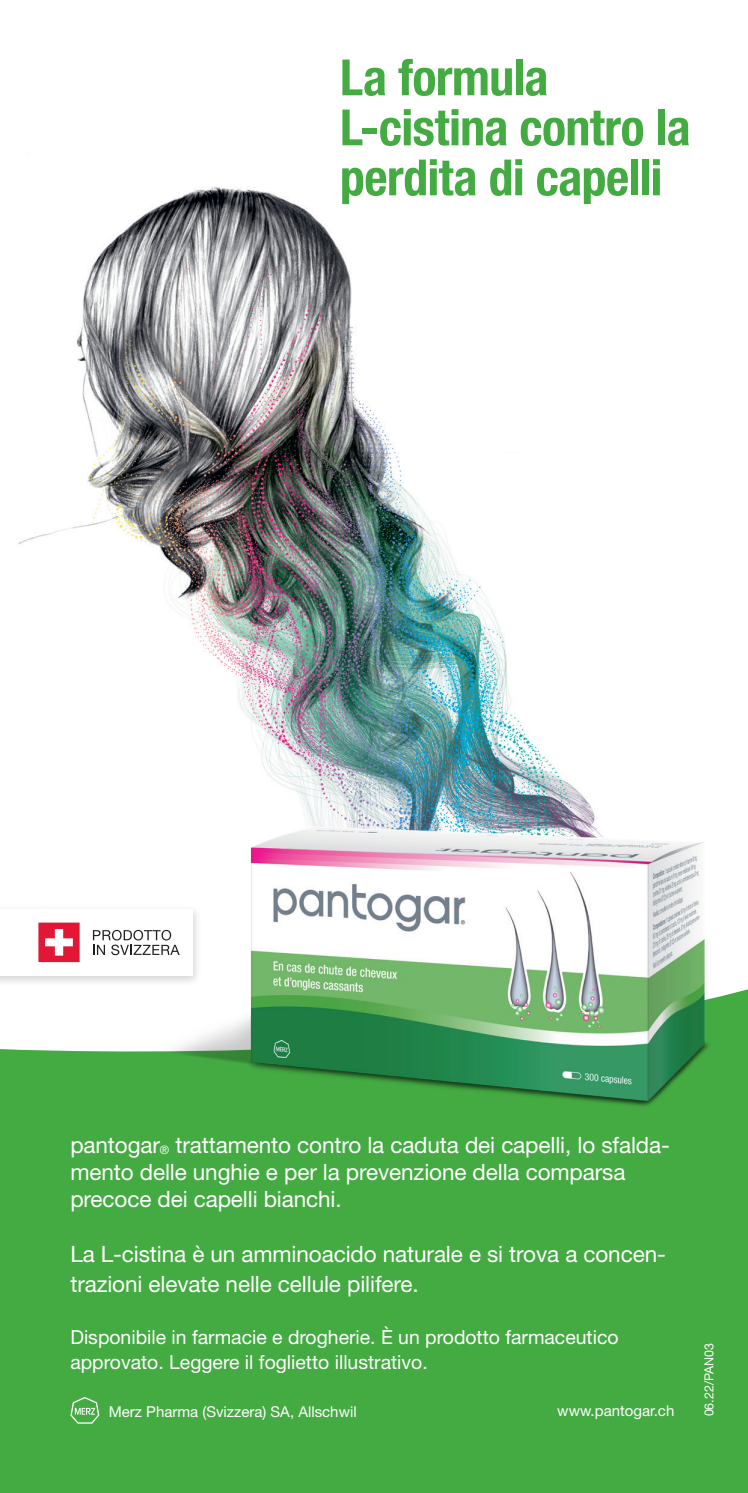
<style>
.page{position:relative;width:748px;height:1493px;background:#fff}
.page>*{position:absolute;margin:0;border:0;box-sizing:border-box;transform-origin:0 0}
.t1{font:700 condensed 50px/50px "Helvetica Neue LT";letter-spacing:-.015em;color:#44aa42}
.t2{font:22.5px/27px "Helvetica Neue LT";letter-spacing:-.005em;color:#fff}
.t3{font:19.5px/24.2px "Helvetica Neue LT";color:#fff}
.t4{font:15px "Helvetica Neue LT";color:#fff}
.t5{font:12.5px "Helvetica Neue LT";color:#fff}
.s1{font-size:11.75px}
</style>
<div class="page">
<img style="left:18px;top:187px;width:531px;height:576px">
<div style="left:0;top:1049px;width:747px;height:444px;background:#44aa42"></div>
<svg style="left:70px;top:1397px;width:29px;height:26px"></svg>
<img style="left:156px;top:763px;width:591px;height:358px">
<div style="left:0;top:904px;width:202px;height:83px;background:#231f20;opacity:.2"></div>
<div style="left:0;top:909px;width:193px;height:67px;background:#fff"></div>
<svg style="left:38px;top:922px;width:42px;height:40px"></svg>
<svg style="left:93px;top:930px;width:86px;height:25px"></svg>
<svg style="left:742px;top:1486px;width:6px;height:7px"></svg>
<h1 class="t1" style="left:340px;top:52px;width:352px">La formula<br>L-cistina contro la perdita di capelli</h1>
<p class="t2" style="left:70px;top:1131px;width:600px">pantogar<span class="s1">®</span> trattamento contro la caduta dei capelli, lo sfalda&shy;mento delle unghie e per la prevenzione della comparsa precoce dei capelli bianchi.</p>
<p class="t2" style="left:70px;top:1238px;width:596px;line-height:30px">La L-cistina è un amminoacido naturale e si trova a concen&shy;trazioni elevate nelle cellule pilifere.</p>
<p class="t3" style="left:70px;top:1325px;width:549px">Disponibile in farmacie e drogherie. È un prodotto farmaceutico approvato. Leggere il foglietto illustrativo.</p>
<p class="t4" style="left:109px;top:1403px;width:249px">Merz Pharma (Svizzera) SA, Allschwil</p>
<p class="t4" style="left:557px;top:1402px;width:118px">www.pantogar.ch</p>
<p class="t5" style="left:701px;top:1416px;width:75px;rotate:-90deg">06.22/PAN03</p>
</div>
